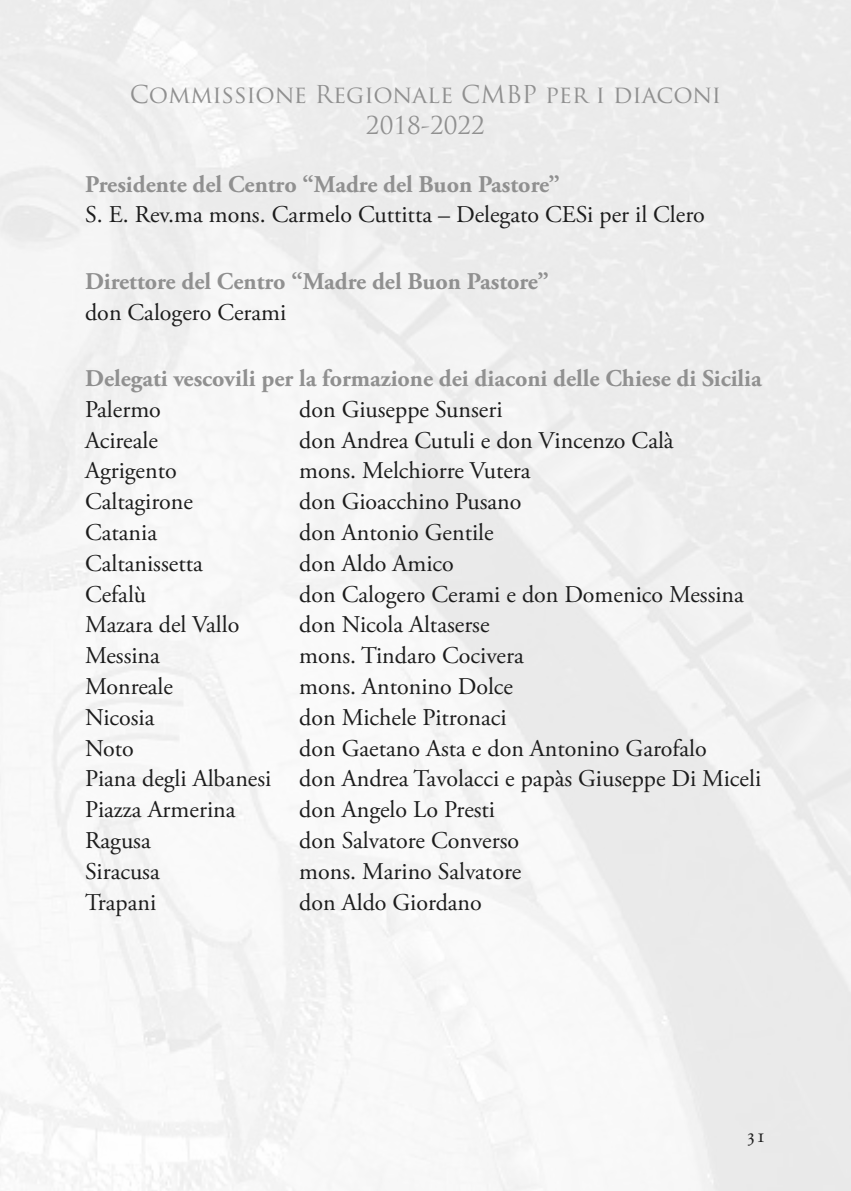
<style>
.page{position:relative;width:851px;height:1191px;background:#fff}
.page>*{position:absolute;margin:0;border:0;box-sizing:border-box;transform-origin:0 0}
.t1{font:24px/30.8px "Adobe Garamond Pro";color:#1c1c1c}
.t2{font:700 24px "Adobe Garamond Pro";color:#909090}
.t3{font:24px/31.2px "Trajan Pro";color:#909090;text-align:center}
.t4{font:20px "Adobe Garamond Pro";color:#1c1c1c}
</style>
<div class="page">
<p class="t3" style="left:130px;top:79px;width:592px">Commissione Regionale CMBP per i diaconi<br>2018-2022</p>
<p class="t2" style="left:85px;top:174px;width:476px">Presidente del Centro “Madre del Buon Pastore”</p>
<p class="t1" style="left:85px;top:200px;width:621px">S. E. Rev.ma mons. Carmelo Cuttitta – Delegato CESi per il Clero</p>
<p class="t2" style="left:85px;top:271px;width:465px">Direttore del Centro “Madre del Buon Pastore”</p>
<p class="t1" style="left:85px;top:297px;width:203px">don Calogero Cerami</p>
<p class="t2" style="left:85px;top:369px;width:678px">Delegati vescovili per la formazione dei diaconi delle Chiese di Sicilia</p>
<p class="t1" style="left:85px;top:394px;width:77px">Palermo</p>
<p class="t1" style="left:299px;top:394px;width:205px">don Giuseppe Sunseri</p>
<p class="t1" style="left:85px;top:425px;width:74px">Acireale</p>
<p class="t1" style="left:299px;top:425px;width:376px">don Andrea Cutuli e don Vincenzo Calà</p>
<p class="t1" style="left:85px;top:456px;width:93px">Agrigento</p>
<p class="t1" style="left:299px;top:456px;width:233px">mons. Melchiorre Vutera</p>
<p class="t1" style="left:85px;top:487px;width:109px">Caltagirone</p>
<p class="t1" style="left:299px;top:487px;width:224px">don Gioacchino Pusano</p>
<p class="t1" style="left:85px;top:517px;width:74px">Catania</p>
<p class="t1" style="left:299px;top:517px;width:196px">don Antonio Gentile</p>
<p class="t1" style="left:85px;top:548px;width:119px">Caltanissetta</p>
<p class="t1" style="left:299px;top:548px;width:156px">don Aldo Amico</p>
<p class="t1" style="left:85px;top:579px;width:63px">Cefalù</p>
<p class="t1" style="left:299px;top:579px;width:446px">don Calogero Cerami e don Domenico Messina</p>
<p class="t1" style="left:85px;top:610px;width:156px">Mazara del Vallo</p>
<p class="t1" style="left:299px;top:610px;width:192px">don Nicola Altaserse</p>
<p class="t1" style="left:85px;top:640px;width:76px">Messina</p>
<p class="t1" style="left:299px;top:640px;width:226px">mons. Tindaro Cocivera</p>
<p class="t1" style="left:85px;top:671px;width:89px">Monreale</p>
<p class="t1" style="left:299px;top:671px;width:215px">mons. Antonino Dolce</p>
<p class="t1" style="left:85px;top:702px;width:71px">Nicosia</p>
<p class="t1" style="left:299px;top:702px;width:209px">don Michele Pitronaci</p>
<p class="t1" style="left:85px;top:733px;width:50px">Noto</p>
<p class="t1" style="left:85px;top:733px;width:677px;text-indent:214px">don Gaetano Asta e don Antonino Garofalo<br>Piana degli Albanesi don Andrea Tavolacci e papàs Giuseppe Di Miceli<br>Piazza Armerina</p>
<p class="t1" style="left:299px;top:794px;width:197px">don Angelo Lo Presti</p>
<p class="t1" style="left:85px;top:825px;width:67px">Ragusa</p>
<p class="t1" style="left:299px;top:825px;width:221px">don Salvatore Converso</p>
<p class="t1" style="left:85px;top:856px;width:76px">Siracusa</p>
<p class="t1" style="left:299px;top:856px;width:223px">mons. Marino Salvatore</p>
<p class="t1" style="left:85px;top:887px;width:73px">Trapani</p>
<p class="t1" style="left:299px;top:887px;width:184px">don Aldo Giordano</p>
<p class="t4" style="left:746px;top:1124px;width:21px">31</p>
</div>
